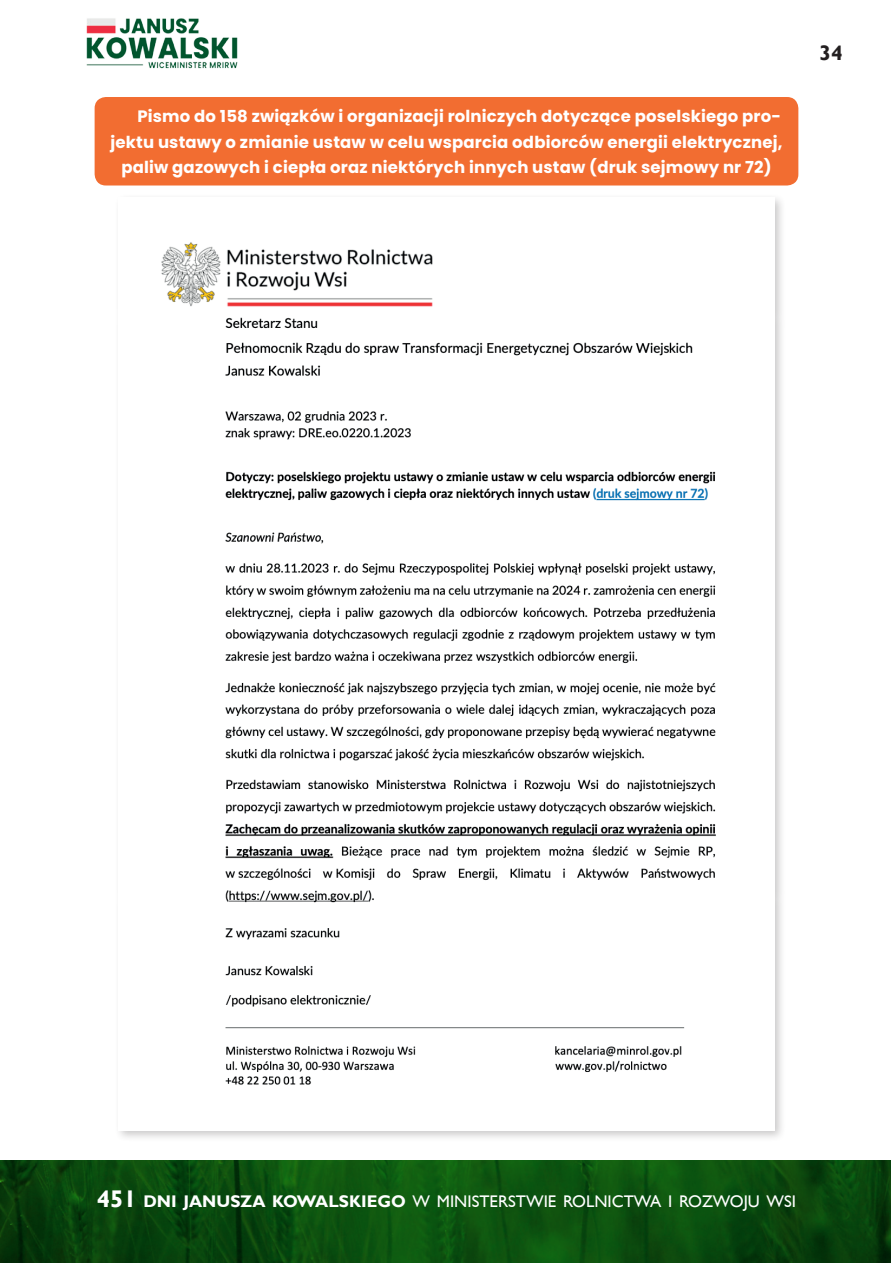
<style>
.page{position:relative;width:893px;height:1263px;background:#fff}
.page>*{position:absolute;margin:0;border:0;box-sizing:border-box;transform-origin:0 0}
.t1{font:700 21px "Gill Sans";color:#231f20}
.t2{font:16.8px "Gill Sans";color:#fff}
.t3{font:700 16.5px "Poppins";letter-spacing:.01em;color:#fff}
.s1{font-weight:700;font-size:24.15px}
.s2{font-weight:700}
</style>
<div class="page">
<svg style="left:0;top:1160px;width:891px;height:102px;fill:#0b4e0f"></svg>
<img style="left:86px;top:18px;width:152px;height:51px">
<div style="left:114px;top:193px;width:673px;height:949px;background:#231f20;opacity:.24"></div>
<img style="left:118px;top:197px;width:657px;height:933px">
<div style="left:95px;top:97px;width:703px;height:88px;background:#f26d31;border-radius:11px"></div>
<p class="t3" style="left:137px;top:107px;width:645px">Pismo do 158 związków i organizacji rolniczych dotyczące poselskiego pro-</p>
<p class="t3" style="left:111px;top:132px;width:673px">jektu ustawy o zmianie ustaw w celu wsparcia odbiorców energii elektrycznej,</p>
<p class="t3" style="left:121px;top:158px;width:652px">paliw gazowych i ciepła oraz niektórych innych ustaw (druk sejmowy nr 72)</p>
<p class="t1" style="left:820px;top:40px;width:25px">34</p>
<p class="t2" style="left:97px;top:1191px;width:701px"><span class="s1">451</span> <span class="s2">DNI JANUSZA KOWALSKIEGO</span> W MINISTERSTWIE ROLNICTWA I ROZWOJU WSI</p>
</div>
